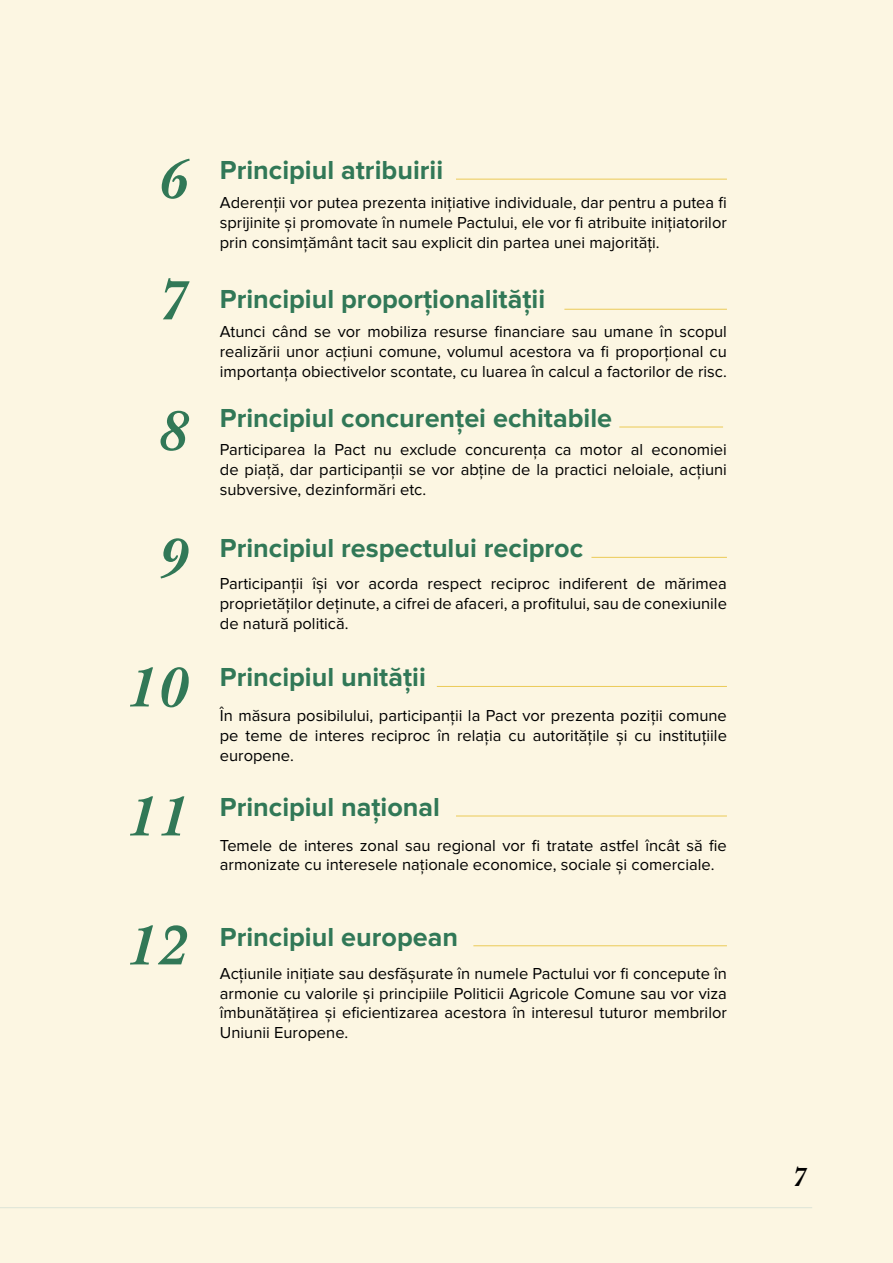
<style>
.page{position:relative;width:893px;height:1263px;background:#fcf6e2}
.page>*{position:absolute;margin:0;border:0;box-sizing:border-box;transform-origin:0 0}
.t1{font:italic 700 57px/121.5px "Baskerville BT";color:#317857}
.t2{font:700 27px "Proxima Nova";color:#317857}
.t3{font:italic 700 27px "Baskerville BT";color:#000}
.t4{font:16.5px/19.8px "Proxima Nova";color:#000;text-align:justify}
</style>
<div class="page">
<hr style="left:456px;top:179px;width:271px;height:1px;background:#ebca56">
<hr style="left:564px;top:309px;width:163px;height:1px;background:#ebca56">
<hr style="left:619px;top:427px;width:104px;height:1px;background:#ebca56">
<hr style="left:591px;top:557px;width:136px;height:1px;background:#ebca56">
<hr style="left:437px;top:686px;width:290px;height:1px;background:#ebca56">
<hr style="left:456px;top:816px;width:271px;height:1px;background:#ebca56">
<hr style="left:473px;top:945px;width:254px;height:1px;background:#ebca56">
<hr style="left:0;top:1207px;width:812px;height:1px;background:#dce4d7">
<h1 class="t1" style="left:160px;top:118px;width:33px">6<br>7</h1>
<h1 class="t1" style="left:160px;top:370px;width:33px">8</h1>
<h1 class="t1" style="left:160px;top:498px;width:33px">9</h1>
<h1 class="t1" style="left:128px;top:627px;width:64px">10</h1>
<h1 class="t1" style="left:128px;top:756px;width:64px">11</h1>
<h1 class="t1" style="left:128px;top:885px;width:64px">12</h1>
<h2 class="t2" style="left:220px;top:157px;width:225px">Principiul atribuirii</h2>
<p class="t4" style="left:220px;top:194px;width:509px">Aderenții vor putea prezenta inițiative individuale, dar pentru a putea fi sprijinite și promovate în numele Pactului, ele vor fi atribuite inițiatorilor prin consimțământ tacit sau explicit din partea unei majorități.</p>
<h2 class="t2" style="left:220px;top:287px;width:327px">Principiul proporționalității</h2>
<p class="t4" style="left:220px;top:323px;width:509px">Atunci când se vor mobiliza resurse financiare sau umane în scopul realizării unor acțiuni comune, volumul acestora va fi proporțional cu importanța obiectivelor scontate, cu luarea în calcul a factorilor de risc.</p>
<h2 class="t2" style="left:220px;top:406px;width:394px">Principiul concurenței echitabile</h2>
<p class="t4" style="left:220px;top:440px;width:509px">Participarea la Pact nu exclude concurența ca motor al economiei de piață, dar participanții se vor abține de la practici neloiale, acțiuni subversive, dezinformări etc.</p>
<h2 class="t2" style="left:220px;top:535px;width:365px">Principiul respectului reciproc</h2>
<p class="t4" style="left:220px;top:574px;width:509px">Participanții își vor acorda respect reciproc indiferent de mărimea proprietăților deținute, a cifrei de afaceri, a profitului, sau de conexiunile de natură politică.</p>
<h2 class="t2" style="left:220px;top:665px;width:208px">Principiul unității</h2>
<p class="t4" style="left:220px;top:706px;width:509px">În măsura posibilului, participanții la Pact vor prezenta poziții comune pe teme de interes reciproc în relația cu autoritățile și cu instituțiile europene.</p>
<h2 class="t2" style="left:220px;top:794px;width:222px">Principiul național</h2>
<p class="t4" style="left:220px;top:836px;width:509px">Temele de interes zonal sau regional vor fi tratate astfel încât să fie armonizate cu interesele naționale economice, sociale și comerciale.</p>
<h2 class="t2" style="left:220px;top:924px;width:240px">Principiul european</h2>
<p class="t4" style="left:220px;top:964px;width:509px">Acțiunile inițiate sau desfășurate în numele Pactului vor fi concepute în armonie cu valorile și principiile Politicii Agricole Comune sau vor viza îmbunătățirea și eficientizarea acestora în interesul tuturor membrilor Uniunii Europene.</p>
<h2 class="t3" style="left:793px;top:1160px;width:16px">7</h2>
</div>
